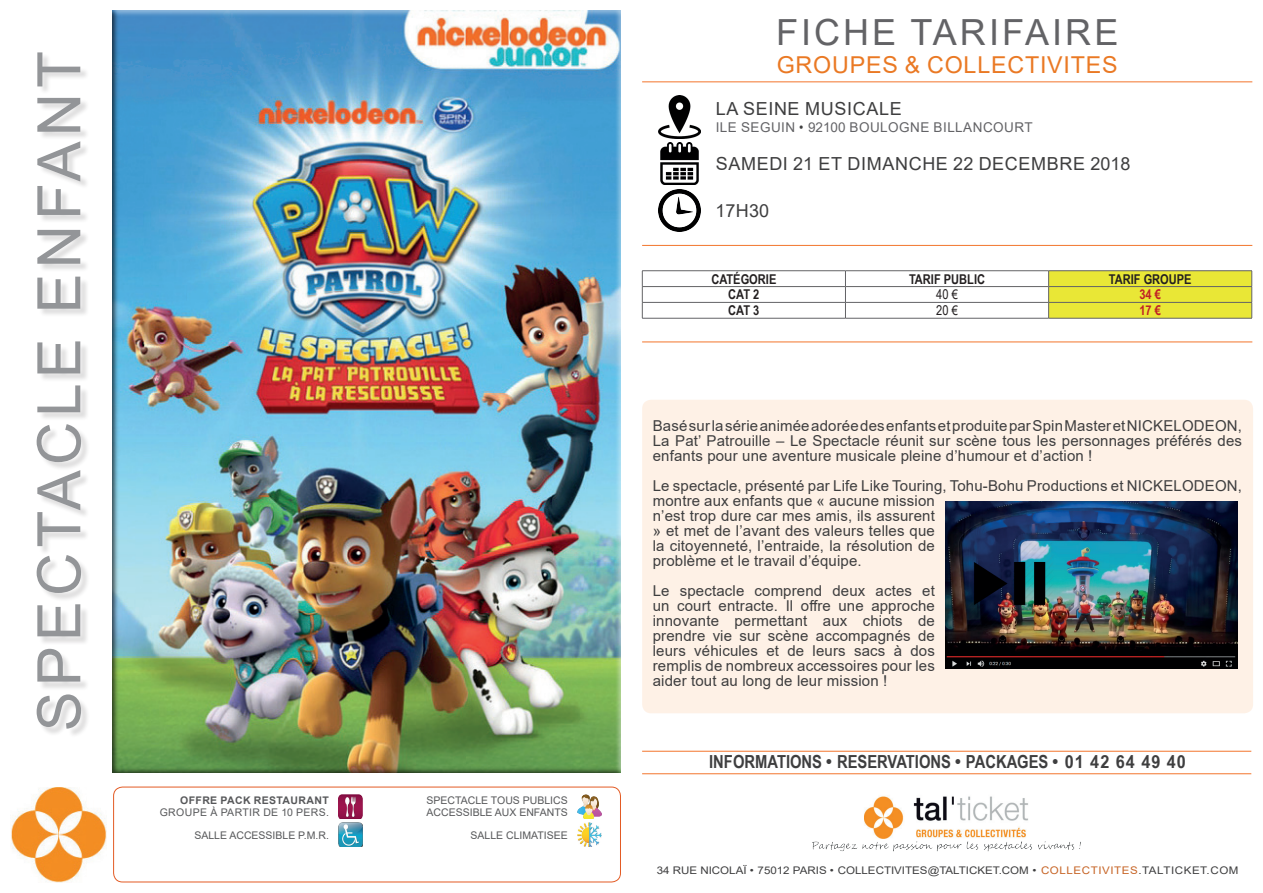
<style>
.page{position:relative;width:1263px;height:893px;background:#fff}
.page>*{position:absolute;margin:0;border:0;box-sizing:border-box;transform-origin:0 0}
.t1{font:60px "Arial";letter-spacing:.085em;color:#939598}
.t2{font:36px "Arial";letter-spacing:.085em;color:#636366}
.t3{font:23.25px "Arial";letter-spacing:.035em;color:#ea7924}
.t4{font:18px "Arial";letter-spacing:.035em;color:#3e3e3f}
.t5{font:700 18px "Arial Narrow";color:#3e3e3f}
.t6{font:15px/15px "Arial";letter-spacing:.01em;color:#3e3e3f;text-align:justify}
.t7{font:700 13.5px "Arial Narrow";color:#231f20}
.t8{font:13.5px "Arial";letter-spacing:.035em;color:#636366}
.t9{font:13.5px "Arial Narrow";color:#231f20}
.t10{font:700 13.5px "Arial Narrow";color:#c02025}
.t11{font:10.5px "Arial";color:#3e3e3f;scale:1.1 1}
.t12{font:10.5px/12.6px "Arial";color:#57585a}
.t13{font:10.5px "Arial";letter-spacing:.035em;color:#57585a}
.t14{font:700 10.5px "Arial";letter-spacing:.035em;color:#57585a}
.s1{font-family:"Arial Narrow";color:#3e3e3f}
.s2{color:#c76527}
</style>
<div class="page">
<div style="left:112px;top:10px;width:510px;height:763px;background:#231f20;opacity:.75"></div>
<div style="left:38px;top:53px;width:52px;height:685px;background:#231f20;opacity:.15"></div>
<img style="left:11px;top:787px;width:95px;height:96px">
<img style="left:658px;top:96px;width:43px;height:42px">
<img style="left:660px;top:142px;width:39px;height:43px">
<img style="left:658px;top:189px;width:43px;height:43px">
<hr style="left:642px;top:81px;width:610px;height:1px;background:#f3752c">
<hr style="left:642px;top:245px;width:610px;height:1px;background:#f3752c">
<hr style="left:642px;top:342px;width:610px;height:1px;background:#f3752c">
<div style="left:642px;top:400px;width:611px;height:313px;background:#fef1e6;border-radius:9px"></div>
<img style="left:945px;top:502px;width:292px;height:166px">
<hr style="left:642px;top:751px;width:609px;height:1px;background:#f3752c">
<img style="left:812px;top:796px;width:269px;height:56px">
<div style="left:113px;top:787px;width:508px;height:95px;border:1px solid #e35b24;border-radius:9px"></div>
<img style="left:577px;top:794px;width:24px;height:24px">
<img style="left:338px;top:823px;width:24px;height:24px">
<img style="left:577px;top:823px;width:24px;height:24px">
<img style="left:338px;top:794px;width:24px;height:24px">
<hr style="left:642px;top:773px;width:609px;height:1px;background:#f3752c">
<hr style="left:642px;top:271px;width:203px;height:1px;background:#636366">
<hr style="left:845px;top:271px;width:204px;height:1px;background:#636366">
<hr style="left:642px;top:286px;width:203px;height:1px;background:#636366">
<hr style="left:845px;top:286px;width:204px;height:1px;background:#636366">
<hr style="left:642px;top:302px;width:203px;height:1px;background:#636366">
<svg style="left:642px;top:271px;width:1px;height:47px"></svg>
<hr style="left:845px;top:302px;width:204px;height:1px;background:#636366">
<svg style="left:845px;top:272px;width:1px;height:46px"></svg>
<svg style="left:1048px;top:271px;width:204px;height:47px;background:#e0de39"></svg>
<hr style="left:642px;top:318px;width:203px;height:1px;background:#636366">
<hr style="left:845px;top:318px;width:204px;height:1px;background:#636366">
<hr style="left:1049px;top:318px;width:203px;height:1px;background:#636366">
<h1 class="t1" style="left:18px;top:731px;width:682px;rotate:-90deg">SPECTACLE ENFANT</h1>
<p class="t14" style="left:180px;top:793px;width:150px">OFFRE PACK RESTAURANT</p>
<p class="t13" style="left:160px;top:805px;width:171px">GROUPE À PARTIR DE 10 PERS.</p>
<p class="t12" style="left:427px;top:794px;width:143px">SPECTACLE TOUS PUBLICS<br>ACCESSIBLE AUX ENFANTS</p>
<p class="t12" style="left:194px;top:828px;width:136px">SALLE ACCESSIBLE P.M.R.</p>
<p class="t12" style="left:470px;top:828px;width:99px">SALLE CLIMATISEE</p>
<h2 class="t2" style="left:776px;top:8px;width:344px">FICHE TARIFAIRE</h2>
<h3 class="t3" style="left:777px;top:49px;width:343px">GROUPES &amp; COLLECTIVITES</h3>
<p class="t4" style="left:716px;top:97px;width:187px">LA SEINE MUSICALE</p>
<p class="t8" style="left:716px;top:118px;width:318px">ILE SEGUIN <span class="s1">•</span> 92100 BOULOGNE BILLANCOURT</p>
<p class="t4" style="left:716px;top:152px;width:416px">SAMEDI 21 ET DIMANCHE 22 DECEMBRE 2018</p>
<p class="t4" style="left:715px;top:198px;width:55px">17H30</p>
<p class="t7" style="left:711px;top:269px;width:66px">CATÉGORIE</p>
<p class="t7" style="left:909px;top:269px;width:78px">TARIF PUBLIC</p>
<p class="t7" style="left:1109px;top:269px;width:84px">TARIF GROUPE</p>
<p class="t7" style="left:728px;top:284px;width:33px">CAT 2</p>
<p class="t9" style="left:936px;top:285px;width:23px">40 €</p>
<p class="t10" style="left:1139px;top:284px;width:23px">34 €</p>
<p class="t7" style="left:728px;top:300px;width:33px">CAT 3</p>
<p class="t9" style="left:936px;top:301px;width:23px">20 €</p>
<p class="t10" style="left:1139px;top:300px;width:23px">17 €</p>
<p class="t6" style="left:653px;top:418px;width:591px">Basé sur la série animée adorée des enfants et produite par Spin Master et NICKELODEON, La Pat’ Patrouille – Le Spectacle réunit sur scène tous les personnages préférés des enfants pour une aventure musicale pleine d’humour et d’action !</p>
<p class="t6" style="left:653px;top:478px;width:591px;text-align:left">Le spectacle, présenté par Life Like Touring, Tohu-Bohu Productions et NICKELODEON, montre aux enfants que « aucune mission<br>n’est trop dure car mes amis, ils assurent<br>» et met de l’avant des valeurs telles que<br>la citoyenneté, l’entraide, la résolution de<br>problème et le travail d’équipe.</p>
<p class="t6" style="left:653px;top:583px;width:284px">Le spectacle comprend deux actes et un court entracte. Il offre une approche innovante permettant aux chiots de prendre vie sur scène accompagnés de leurs véhicules et de leurs sacs à dos remplis de nombreux accessoires pour les aider tout au long de leur mission !</p>
<p class="t5" style="left:709px;top:748px;width:478px">INFORMATIONS • RESERVATIONS • PACKAGES • 01 42 64 49 40</p>
<p class="t11" style="left:657px;top:863px;width:530px">34 RUE NICOLAÏ • 75012 PARIS • COLLECTIVITES@TALTICKET.COM • <span class="s2">COLLECTIVITES</span>.TALTICKET.COM</p>
</div>
